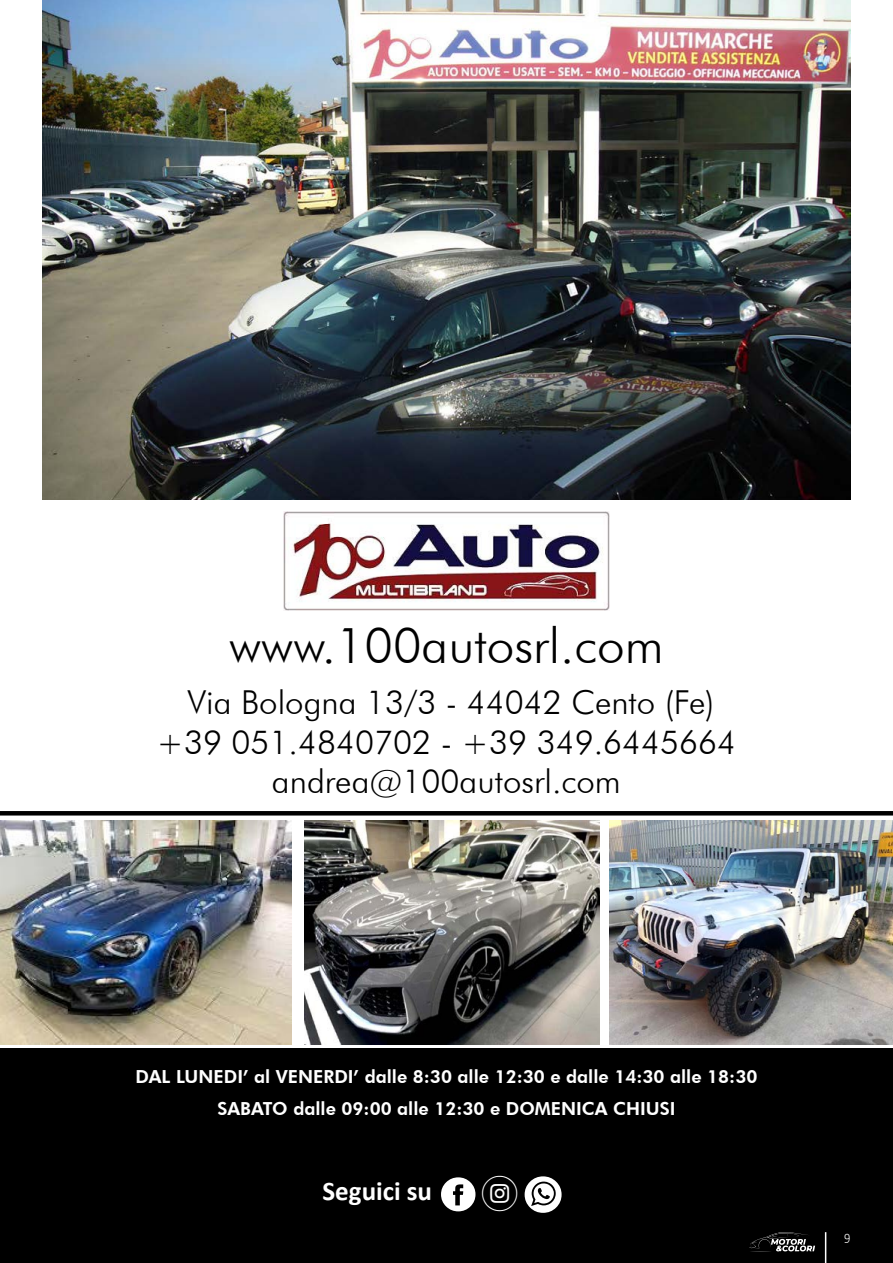
<style>
.page{position:relative;width:893px;height:1263px;background:#fff}
.page>*{position:absolute;margin:0;border:0;box-sizing:border-box;transform-origin:0 0}
.t1{font:61.8px "Social Circles";color:#fff}
.t2{font:300 49.5px "Futura BT";color:#000}
.t3{font:300 33px/39.6px "Futura BT";color:#000;text-align:center}
.t4{font:700 27px "Calibri";color:#fff}
.t5{font:800 18px/31.5px "Futura BT";color:#fff;text-align:center}
.t6{font:300 14.7px "Calibri";color:#fff;scale:.85 1}
.s1{font-size:67.5px}
</style>
<div class="page">
<img style="left:43px;top:0;width:807px;height:500px">
<div style="left:0;top:1048px;width:893px;height:215px;background:#000"></div>
<img style="left:0;top:821px;width:291px;height:223px">
<img style="left:305px;top:821px;width:294px;height:223px">
<img style="left:610px;top:821px;width:283px;height:223px">
<hr style="left:0;top:811px;width:893px;height:4px;background:#000">
<img style="left:284px;top:512px;width:325px;height:98px">
<hr style="left:825px;top:1232px;width:1px;height:31px;background:#fff">
<svg style="left:749px;top:1232px;width:66px;height:19px"></svg>
<h2 class="t2" style="left:229px;top:615px;width:436px">www.100autosrl.com</h2>
<h3 class="t3" style="left:157px;top:682px;width:581px">Via Bologna 13/3 - 44042 Cento (Fe) +39 051.4840702 - +39 349.6445664 andrea@100autosrl.com</h3>
<p class="t5" style="left:136px;top:1061px;width:623px">DAL LUNEDI’ al VENERDI’ dalle 8:30 alle 12:30 e dalle 14:30 alle 18:30<br>SABATO dalle 09:00 alle 12:30 e DOMENICA CHIUSI</p>
<h3 class="t4" style="left:323px;top:1172px;width:111px">Seguici su</h3>
<h1 class="t1" style="left:436px;top:1158px;width:132px">f<sup>l</sup><span class="s1">w</span></h1>
<p class="t6" style="left:844px;top:1229px;width:9px">9</p>
</div>
